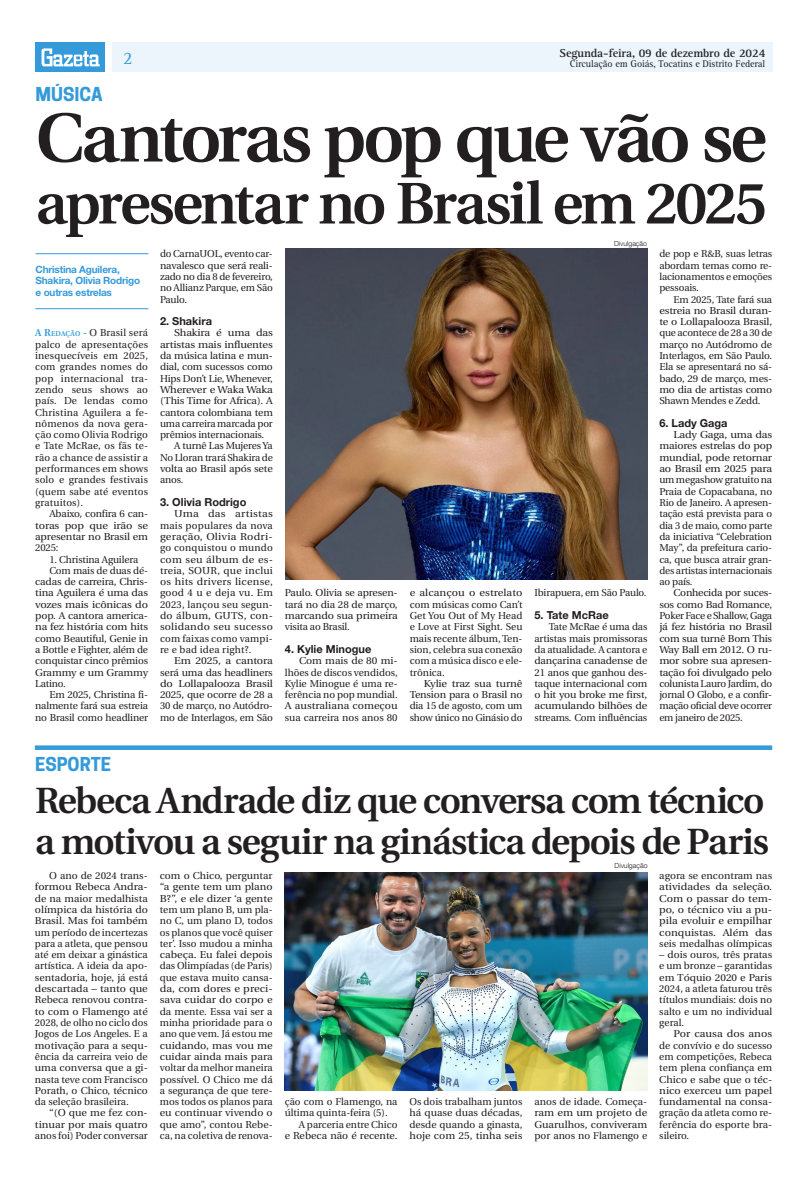
<style>
.page{position:relative;width:808px;height:1191px;background:#fff}
.page>*{position:absolute;margin:0;border:0;box-sizing:border-box;transform-origin:0 0}
.Manchete{font:600 69px "Utopia";letter-spacing:-.05em;color:#231f20}
.Manchete-2{font:600 58.6px "Utopia";letter-spacing:-.045em;color:#231f20}
.Manchete-3{font:600 36.4px/41.6px "Utopia";letter-spacing:-.035em;color:#231f20}
.Retranca{font:700 18px "Cooper Hewitt";color:#349ada}
.t1{font:18px "Rotis Serif Std";color:#349ada}
.t2{font:700 12px "Rotis Serif Std";letter-spacing:-.01em;color:#231f20}
.TITULO_NOTA{font:700 11px "Helvetica Neue";color:#231f20}
.TExto_Corrido{font:10px/11.3px "Utopia";letter-spacing:-.015em;color:#231f20;text-align:justify}
.TExto_Corrido-2{font:10px/11.3px "Utopia";letter-spacing:-.015em;color:#231f20;text-align:justify;scale:1.1 1}
.TExto_Corrido-3{font:10px/11.3px "Utopia";letter-spacing:-.015em;color:#231f20;text-align:justify;scale:1.04 1}
.Repórter{font:10px/11.3px "Utopia";letter-spacing:.015em;color:#231f20;text-align:justify}
.TExto_Corrido-4{font:10px/11.3px "Utopia";letter-spacing:-.015em;color:#231f20;text-align:justify;scale:1.06 1}
.Olho{font:700 10px/11.3px "Helvetica Neue LT Std";letter-spacing:-.02em;color:#349ada}
.t3{font:10px "Rotis Serif Std";letter-spacing:-.01em;color:#231f20}
.Crédito_Fotógrafo{font:300 7px "Helvetica Neue LT Com";color:#231f20}
.s1{font-weight:600;color:#349ada}
.s2{font-weight:600;font-size:7px;color:#349ada}
</style>
<div class="page">
<div style="left:112px;top:43px;width:660px;height:29px;background:#ebf5fb"></div>
<div style="left:35px;top:43px;width:70px;height:29px;background:#349ada"></div>
<svg style="left:42px;top:48px;width:58px;height:18px"></svg>
<hr style="left:36px;top:253px;width:112px;height:1px;background:#349ada">
<hr style="left:35px;top:308px;width:113px;height:1px;background:#349ada">
<div style="left:35px;top:745px;width:737px;height:5px;background:#349ada"></div>
<img style="left:285px;top:872px;width:362px;height:218px">
<img style="left:285px;top:249px;width:362px;height:331px">
<p class="Retranca" style="left:36px;top:83px;width:69px">MÚSICA</p>
<p class="t1" style="left:123px;top:47px;width:11px">2</p>
<p class="t2" style="left:559px;top:46px;width:207px">Segunda-feira, 09 de dezembro de 2024</p>
<p class="t3" style="left:570px;top:58px;width:197px">Circulação em Goiás, Tocatins e Distrito Federal</p>
<p class="Manchete" style="left:36px;top:99px;width:733px">Cantoras pop que vão se</p>
<p class="Manchete-2" style="left:36px;top:170px;width:733px">apresentar no Brasil em 2025</p>
<p class="Olho" style="left:36px;top:264px;width:106px">Christina Aguilera,<br>Shakira, Olivia Rodrigo e outras estrelas</p>
<p class="Repórter" style="left:35px;top:327px;width:114px"><span class="s1">A R</span><span class="s2">EDAÇÃO</span> <span class="s1">-</span> O Brasil será palco de apresentações inesquecíveis em 2025, com grandes nomes do pop internacional tra&shy;zendo seus shows ao país. De lendas como Christina Aguilera a fe&shy;nômenos da nova gera&shy;ção como Olivia Rodrigo e Tate McRae, os fãs te&shy;rão a chance de assistir a performances em shows solo e grandes festivais (quem sabe até eventos gratuitos).</p>
<p class="TExto_Corrido" style="left:35px;top:508px;width:114px;text-indent:14px">Abaixo, confira 6 can&shy;toras pop que irão se apresentar no Brasil em 2025:</p>
<p class="TExto_Corrido" style="left:49px;top:553px;width:90px">1. Christina Aguilera</p>
<p class="TExto_Corrido" style="left:35px;top:565px;width:114px;text-indent:14px">Com mais de duas dé&shy;cadas de carreira, Chris&shy;tina Aguilera é uma das vozes mais icônicas do pop. A cantora america&shy;na fez história com hits como Beautiful, Genie in a Bottle e Fighter, além de conquistar cinco prêmios Grammy e um Grammy Latino.</p>
<p class="TExto_Corrido" style="left:35px;top:689px;width:114px;text-indent:14px">Em 2025, Christina fi&shy;nalmente fará sua estreia no Brasil como headliner</p>
<p class="TExto_Corrido" style="left:160px;top:248px;width:114px">do CarnaUOL, evento car&shy;navalesco que será reali&shy;zado no dia 8 de fevereiro, no Allianz Parque, em São Paulo.</p>
<p class="TITULO_NOTA" style="left:160px;top:314px;width:53px">2. Shakira</p>
<p class="TExto_Corrido-2" style="left:160px;top:327px;width:104px;text-indent:14px">Shakira é uma das artistas mais influentes da música latina e mun&shy;dial, com sucessos como Hips Don’t Lie, Whenever, Wherever e Waka Waka (This Time for Africa). A cantora colombiana tem uma carreira marcada por prêmios internacionais.</p>
<p class="TExto_Corrido" style="left:160px;top:440px;width:114px;text-indent:14px">A turnê Las Mujeres Ya No Lloran trará Shakira de volta ao Brasil após sete anos.</p>
<p class="TITULO_NOTA" style="left:160px;top:495px;width:88px">3. Olivia Rodrigo</p>
<p class="TExto_Corrido-2" style="left:160px;top:508px;width:104px;text-indent:14px">Uma das artistas mais populares da nova geração, Olivia Rodri&shy;go conquistou o mundo com seu álbum de es&shy;treia, SOUR, que inclui os hits drivers license, good 4 u e deja vu. Em 2023, lançou seu segun&shy;do álbum, GUTS, con&shy;solidando seu sucesso com faixas como vampi&shy;re e bad idea right?.</p>
<p class="TExto_Corrido-2" style="left:160px;top:655px;width:104px;text-indent:14px">Em 2025, a cantora será uma das headliners do Lollapalooza Brasil 2025, que ocorre de 28 a 30 de março, no Autódro&shy;mo de Interlagos, em São</p>
<p class="TExto_Corrido-3" style="left:285px;top:587px;width:110px">Paulo. Olivia se apresen&shy;tará no dia 28 de março, marcando sua primeira visita ao Brasil.</p>
<p class="TITULO_NOTA" style="left:285px;top:642px;width:88px">4. Kylie Minogue</p>
<p class="TExto_Corrido-4" style="left:285px;top:655px;width:108px;text-indent:14px">Com mais de 80 mi&shy;lhões de discos vendidos, Kylie Minogue é uma re&shy;ferência no pop mundial.<br>A australiana começou sua carreira nos anos 80</p>
<p class="TExto_Corrido-2" style="left:410px;top:587px;width:104px">e alcançou o estrelato com músicas como Can’t Get You Out of My Head e Love at First Sight. Seu mais recente álbum, Ten&shy;sion, celebra sua conexão com a música disco e ele&shy;trônica.</p>
<p class="TExto_Corrido-2" style="left:410px;top:678px;width:104px;text-indent:14px">Kylie traz sua turnê Tension para o Brasil no dia 15 de agosto, com um show único no Ginásio do</p>
<p class="Crédito_Fotógrafo" style="left:614px;top:239px;width:35px">Divulgação</p>
<p class="TExto_Corrido" style="left:534px;top:587px;width:113px">Ibirapuera, em São Paulo.</p>
<p class="TITULO_NOTA" style="left:534px;top:608px;width:76px">5. Tate McRae</p>
<p class="TExto_Corrido" style="left:534px;top:621px;width:114px;text-indent:14px">Tate McRae é uma das artistas mais promissoras da atualidade. A cantora e dançarina canadense de 21 anos que ganhou des&shy;taque internacional com o hit you broke me first, acumulando bilhões de streams. Com influências</p>
<p class="TExto_Corrido" style="left:659px;top:248px;width:114px">de pop e R&amp;B, suas letras abordam temas como re&shy;lacionamentos e emoções pessoais.</p>
<p class="TExto_Corrido" style="left:659px;top:294px;width:114px;text-indent:14px">Em 2025, Tate fará sua estreia no Brasil duran&shy;te o Lollapalooza Brasil, que acontece de 28 a 30 de março no Autódromo de Interlagos, em São Paulo.<br>Ela se apresentará no sá&shy;bado, 29 de março, mes&shy;mo dia de artistas como Shawn Mendes e Zedd.</p>
<p class="TITULO_NOTA" style="left:659px;top:416px;width:70px">6. Lady Gaga</p>
<p class="TExto_Corrido-2" style="left:659px;top:429px;width:104px;text-indent:14px">Lady Gaga, uma das maiores estrelas do pop mundial, pode retornar ao Brasil em 2025 para um megashow gratuito na Praia de Copacabana, no Rio de Janeiro. A apresen&shy;tação está prevista para o dia 3 de maio, como parte da iniciativa “Celebration May”, da prefeitura cario&shy;ca, que busca atrair gran&shy;des artistas internacionais ao país.</p>
<p class="TExto_Corrido-3" style="left:659px;top:587px;width:110px;text-indent:14px">Conhecida por suces&shy;sos como Bad Romance, Poker Face e Shallow, Gaga já fez história no Brasil com sua turnê Born This Way Ball em 2012. O ru&shy;mor sobre sua apresen&shy;tação foi divulgado pelo colunista Lauro Jardim, do jornal O Globo, e a confir&shy;mação oficial deve ocorrer em janeiro de 2025.</p>
<p class="Retranca" style="left:35px;top:753px;width:77px">ESPORTE</p>
<p class="Manchete-3" style="left:35px;top:780px;width:735px">Rebeca Andrade diz que conversa com técnico a motivou a seguir na ginástica depois de Paris</p>
<p class="Crédito_Fotógrafo" style="left:615px;top:861px;width:35px">Divulgação</p>
<p class="TExto_Corrido" style="left:35px;top:870px;width:114px;text-indent:14px">O ano de 2024 trans&shy;formou Rebeca Andra&shy;de na maior medalhista olímpica da história do Brasil. Mas foi também um período de incertezas para a atleta, que pensou até em deixar a ginástica artística. A ideia da apo&shy;sentadoria, hoje, já está descartada – tanto que Rebeca renovou contra&shy;to com o Flamengo até 2028, de olho no ciclo dos Jogos de Los Angeles. E a motivação para a sequ&shy;ência da carreira veio de uma conversa que a gi&shy;nasta teve com Francisco Porath, o Chico, técnico da seleção brasileira.</p>
<p class="TExto_Corrido-4" style="left:35px;top:1107px;width:108px;text-indent:14px">“(O que me fez con&shy;tinuar por mais quatro anos foi) Poder conversar</p>
<p class="TExto_Corrido-3" style="left:160px;top:870px;width:110px">com o Chico, perguntar “a gente tem um plano B?”, e ele dizer ‘a gente tem um plano B, um pla&shy;no C, um plano D, todos os planos que você quiser ter’. Isso mudou a minha cabeça. Eu falei depois das Olimpíadas (de Paris) que estava muito cansa&shy;da, com dores e preci&shy;sava cuidar do corpo e da mente. Essa vai ser a minha prioridade para o ano que vem. Já estou me cuidando, mas vou me cuidar ainda mais para voltar da melhor maneira possível. O Chico me dá a segurança de que tere&shy;mos todos os planos para eu continuar vivendo o que amo”, contou Rebe&shy;ca, na coletiva de renova-</p>
<p class="TExto_Corrido" style="left:659px;top:870px;width:114px">agora se encontram nas atividades da seleção.<br>Com o passar do tem&shy;po, o técnico viu a pu&shy;pila evoluir e empilhar conquistas. Além das seis medalhas olímpicas</p>
<p class="TExto_Corrido" style="left:659px;top:949px;width:114px">– dois ouros, três pratas e um bronze – garantidas em Tóquio 2020 e Paris 2024, a atleta faturou três títulos mundiais: dois no salto e um no individual geral.</p>
<p class="TExto_Corrido-2" style="left:659px;top:1028px;width:104px;text-indent:14px">Por causa dos anos de convívio e do sucesso em competições, Rebeca tem plena confiança em Chico e sabe que o téc&shy;nico exerceu um papel fundamental na consa&shy;gração da atleta como re&shy;ferência do esporte bra&shy;sileiro.</p>
<p class="TExto_Corrido" style="left:285px;top:1096px;width:114px">ção com o Flamengo, na última quinta-feira (5).</p>
<p class="TExto_Corrido" style="left:285px;top:1118px;width:114px;text-align:right">A parceria entre Chico<br>e Rebeca não é recente.</p>
<p class="TExto_Corrido" style="left:410px;top:1096px;width:114px">Os dois trabalham juntos há quase duas décadas, desde quando a ginasta, hoje com 25, tinha seis</p>
<p class="TExto_Corrido" style="left:534px;top:1096px;width:114px">anos de idade. Começa&shy;ram em um projeto de Guarulhos, conviveram por anos no Flamengo e</p>
</div>
